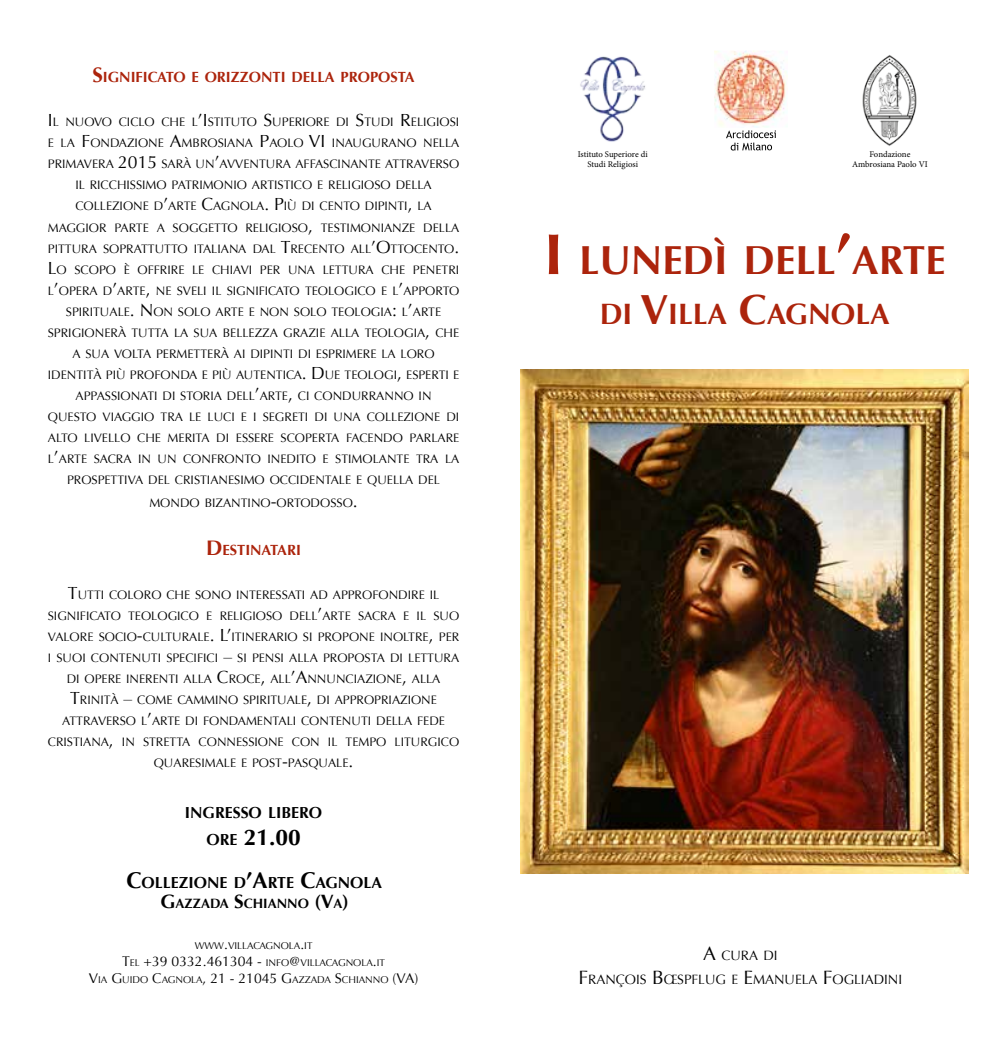
<style>
.page{position:relative;width:993px;height:1042px;background:#fff}
.page>*{position:absolute;margin:0;border:0;box-sizing:border-box;transform-origin:0 0}
.t1{font:700 40.43px "Optima";color:#ac240c}
.t2{font:700 29.4px "Optima";color:#ac240c}
.t3{font:700 22.75px "Optima";color:#000}
.t4{font:700 15.92px "Optima";color:#000}
.t5{font:700 14.7px "Optima";color:#ac240c}
.t6{font:13.47px/23.1px "Optima";color:#000;text-align:center}
.t7{font:700 13.47px "Optima";color:#000}
.t8{font:12.25px/21px "Optima";color:#000;text-align:justify}
.t9{font:9.8px/16.8px "Optima";color:#000;text-align:center}
.t10{font:8.75px/10.5px "Minion Pro";letter-spacing:-.005em;color:#000;text-align:center}
.s1{font-size:21px}
.s2{font-size:17.5px}
.s3{font-size:15.92px}
.s4{font-size:22.75px}
.s5{font-size:19.25px}
.s6{font-size:14px}
.s7{font-size:57.75px}
.s8{font-size:42px}
</style>
<div class="page">
<img style="left:520px;top:370px;width:448px;height:504px">
<img style="left:714px;top:51px;width:73px;height:77px">
<svg style="left:726px;top:130px;width:49px;height:20px"></svg>
<img style="left:580px;top:56px;width:65px;height:86px">
<img style="left:862px;top:55px;width:55px;height:91px">
<p class="t5" style="left:92px;top:69px;width:324px"><span class="s1">S</span>IGNI FICATO E ORIZZONTI DELLA PROPOSTA</p>
<p class="t8" style="left:48px;top:112px;width:413px"><span class="s2">I</span> L NUOVO CICLO CHE L<span class="s2">’I</span> STITUTO <span class="s2">S</span>UPERIORE DI <span class="s2">S</span>TUDI <span class="s2">R</span>ELIGIOSI E LA <span class="s2">F</span>ONDAZIONE <span class="s2">A</span>MB ROSIANA <span class="s2">P</span>AOLO <span class="s2">VI</span> INAUGURANO NELLA PRIMAVERA <span class="s2">2015</span> SARÀ UN<span class="s2">’</span>AVVENTURA AFFA</p>
<p class="t8" style="left:323px;top:154px;width:137px">SCINANTE ATTRAVERSO</p>
<p class="t8" style="left:75px;top:175px;width:357px">IL RICCHISSIMO PATRIMONIO ARTISTICO E RELIGIOSO DELLA</p>
<p class="t8" style="left:75px;top:196px;width:357px">COLLEZIONE D<span class="s2">’</span>ARTE <span class="s2">C</span>AGNOLA<span class="s2">. P</span>IÙ DI CENTO DIPINTI<span class="s2">,</span> LA</p>
<p class="t8" style="left:48px;top:217px;width:412px">MAGGIOR PARTE A SOGGETTO RELIGIOSO<span class="s2">,</span> TESTIMONIANZE DELLA</p>
<p class="t8" style="left:48px;top:238px;width:413px">PITTURA SOPRATTUTTO ITALIANA DAL <span class="s2">T</span>RECENTO ALL<span class="s2">’O</span>TTOCENTO<span class="s2">.</span></p>
<p class="t8" style="left:48px;top:259px;width:413px"><span class="s2">L</span>O SCOPO È OFFRIRE LE CHIAVI PER UNA LETTURA CHE PENETRI</p>
<p class="t8" style="left:48px;top:280px;width:413px">L<span class="s2">’</span>OPERA D<span class="s2">’</span>ARTE<span class="s2">,</span> NE SVELI IL SIGNIFICATO TEOLOGICO E L<span class="s2">’</span>APPORTO</p>
<p class="t8" style="left:66px;top:301px;width:377px">SPIRITUALE<span class="s2">. N</span> ON SOLO ARTE E NON SOLO TEOLOGIA<span class="s2">:</span> L<span class="s2">’</span>ARTE</p>
<p class="t8" style="left:48px;top:322px;width:413px">SPRIGIONERÀ TUTTA LA SUA B ELLEZZA GRAZIE ALLA TEOLOGIA<span class="s2">,</span> CHE</p>
<p class="t8" style="left:72px;top:343px;width:363px">A SUA VOLTA PERMETTERÀ AI DIPINTI DI ESPRIMERE LA LORO</p>
<p class="t8" style="left:48px;top:364px;width:413px">IDENTITÀ PIÙ PROFONDA E PIÙ AUTENTICA<span class="s2">. D</span> UE TEOLOGI<span class="s2">,</span> ESPERTI E</p>
<p class="t8" style="left:76px;top:385px;width:357px">APPASSIONATI DI STORIA DELL<span class="s2">’</span>ARTE<span class="s2">,</span> CI CONDURRANNO IN</p>
<p class="t8" style="left:48px;top:406px;width:413px">QUESTO VIAGGIO TRA LE LUCI E I SEGRETI DI UNA COLLEZIONE DI</p>
<p class="t8" style="left:48px;top:427px;width:413px">ALTO LIVELLO CHE MERITA DI ESSERE SCOPERTA FACENDO PARLARE</p>
<p class="t8" style="left:48px;top:448px;width:412px">L<span class="s2">’</span>ARTE SACRA IN UN CONFRONTO INEDITO E STIMOLANTE TRA LA</p>
<p class="t8" style="left:67px;top:469px;width:374px">PROSPETTIVA DEL CRISTIANESIMO OCCIDENTALE E QUELLA DEL</p>
<p class="t8" style="left:149px;top:492px;width:210px">MONDO B IZANTINO<span class="s2">-</span>ORTODOSSO<span class="s2">.</span></p>
<p class="t5" style="left:206px;top:541px;width:94px"><span class="s1">D</span> ESTI NATARI</p>
<p class="t8" style="left:48px;top:584px;width:413px;text-align:center"><span class="s2">T</span>UTTI COLORO CHE SONO INTERESSATI AD APPROFONDIRE IL SIGNIFICATO TEOLOGICO E RELIGIOSO DELL<span class="s2">’</span>ARTE SACRA E IL SUO VALORE SOCIO<span class="s2">-</span>CULTURALE<span class="s2">. L’</span>ITINERARIO SI PROPONE INOLTRE<span class="s2">,</span> PER I SUOI CONTENUTI SPECIFICI <span class="s2">–</span> SI PENSI ALLA PROPOSTA DI LETTURA DI OPERE INERENTI ALLA <span class="s2">C</span>ROCE<span class="s2">,</span> ALL<span class="s2">’A</span>NNUNCIAZIONE<span class="s2">,</span> ALLA <span class="s2">T</span>RINITÀ <span class="s2">–</span> COME CAMMINO SPIRITUALE<span class="s2">,</span> DI APPROPRIAZIONE ATTRAVERSO L<span class="s2">’</span>ARTE DI FONDAMENTALI CONTENUTI DELLA FEDE CRISTIANA<span class="s2">,</span> IN STRETTA CONNESSIONE CON IL TEMPO LITURGICO QUARESIMALE E POST<span class="s2">-</span>PASQUALE<span class="s2">.</span></p>
<h3 class="t4" style="left:185px;top:803px;width:139px">I NGRESSO LI BERO</h3>
<h3 class="t3" style="left:206px;top:824px;width:96px"><span class="s3">ORE</span> 21.00</h3>
<h3 class="t4" style="left:126px;top:873px;width:257px"><span class="s4">C</span>OLLEZIONE D<span class="s4">’A</span>RTE <span class="s4">C</span>AGNOLA</h3>
<p class="t7" style="left:160px;top:896px;width:190px"><span class="s5">G</span>AZZADA <span class="s5">S</span>CHIANNO <span class="s5">(V</span>A<span class="s5">)</span></p>
<p class="t9" style="left:89px;top:938px;width:331px">WWW<span class="s6">.</span>VILLACAGNOLA<span class="s6">.</span>IT<br><span class="s6">T</span>EL <span class="s6">+39 0332.461304 -</span> INFO<span class="s6">@</span>VILLACAGNOLA<span class="s6">.</span>IT<br><span class="s6">V</span>IA <span class="s6">G</span> UIDO <span class="s6">C</span>AGNOLA<span class="s6">, 21 - 21045 G</span>AZZADA <span class="s6">S</span>CHIANNO <span class="s6">(VA)</span></p>
<p class="t10" style="left:577px;top:149px;width:71px">Istituto Superiore di<br>Studi Religiosi</p>
<p class="t10" style="left:851px;top:149px;width:77px">Fondazione<br>Ambrosiana Paolo VI</p>
<h1 class="t1" style="left:543px;top:237px;width:403px"><span class="s7">I</span> LUNEDÌ DELL<span class="s7">’</span>ARTE</h1>
<h2 class="t2" style="left:599px;top:297px;width:291px">DI <span class="s8">V</span>I LLA <span class="s8">C</span>AGNOLA</h2>
<p class="t6" style="left:578px;top:944px;width:325px"><span class="s5">A</span> CURA DI<br><span class="s5">F</span>RANÇOIS <span class="s5">B</span>ŒSPFLUG E <span class="s5">E</span>MANUELA <span class="s5">F</span>OGLIADINI</p>
</div>
